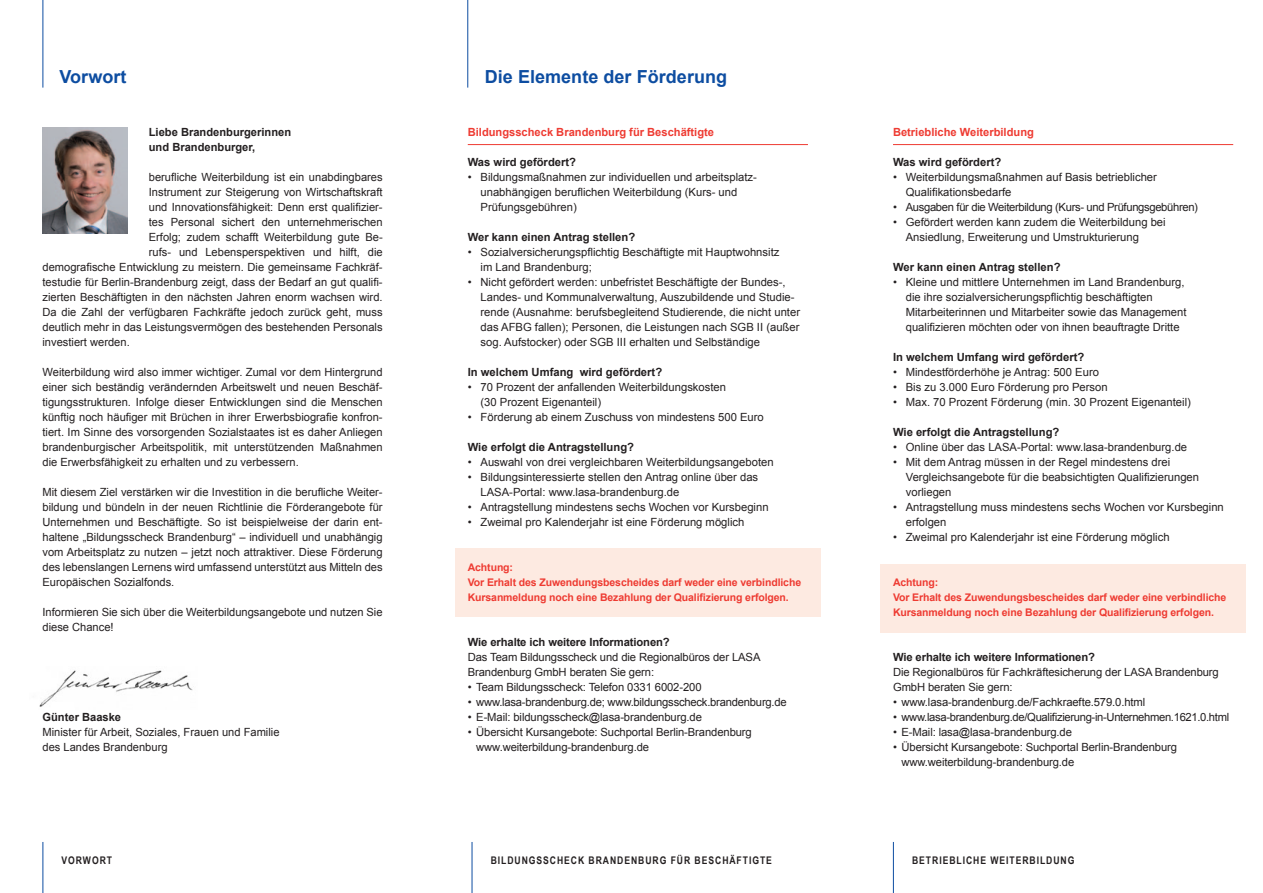
<style>
.page{position:relative;width:1263px;height:893px;background:#fff}
.page>*{position:absolute;margin:0;border:0;box-sizing:border-box;transform-origin:0 0}
.t1{font:700 18px "Arial";letter-spacing:.005em;color:#0d4da1}
.t2{font:11.25px/15px "Arial";color:#231f20}
.t3{font:700 11.25px/15px "Arial";color:#231f20}
.t4{font:11.25px "Arial";letter-spacing:-.03em;color:#231f20}
.t5{font:700 11.25px "Arial";color:#ee3b32}
.t6{font:11.25px "Arial";letter-spacing:-.02em;color:#231f20}
.t7{font:700 10.5px/15px "Arial";letter-spacing:-.01em;color:#ee3b32}
.t8{font:700 10.5px "Arial Narrow";letter-spacing:.09em;color:#231f20}
</style>
<div class="page">
<div style="left:880px;top:565px;width:366px;height:68px;background:#fdeae1"></div>
<div style="left:455px;top:549px;width:366px;height:68px;background:#fdeae1"></div>
<hr style="left:43px;top:0;width:1px;height:88px;background:#0d4da1">
<hr style="left:467px;top:0;width:1px;height:88px;background:#0d4da1">
<hr style="left:43px;top:842px;width:1px;height:51px;background:#0d4da1">
<hr style="left:472px;top:842px;width:1px;height:51px;background:#0d4da1">
<hr style="left:893px;top:842px;width:1px;height:51px;background:#0d4da1">
<img style="left:39px;top:670px;width:154px;height:37px">
<img style="left:43px;top:128px;width:85px;height:106px">
<hr style="left:468px;top:144px;width:340px;height:1px;background:#ee3b32">
<hr style="left:893px;top:144px;width:340px;height:1px;background:#ee3b32">
<h1 class="t1" style="left:60px;top:65px;width:68px">Vorwort</h1>
<h1 class="t1" style="left:485px;top:65px;width:244px">Die Elemente der Förderung</h1>
<p class="t3" style="left:149px;top:125px;width:144px">Liebe Brandenburgerinnen und Brandenburger,</p>
<p class="t2" style="left:149px;top:169px;width:235px">berufliche Weiterbildung ist ein unabdingbares</p>
<p class="t2" style="left:149px;top:184px;width:235px">Instrument zur Steigerung von Wirtschaftskraft</p>
<p class="t2" style="left:149px;top:199px;width:235px">und Innovationsfähigkeit: Denn erst qualifizier-</p>
<p class="t2" style="left:149px;top:214px;width:235px">tes Personal sichert den unternehmerischen</p>
<p class="t2" style="left:149px;top:229px;width:235px">Erfolg; zudem schafft Weiterbildung gute Be-</p>
<p class="t2" style="left:149px;top:244px;width:235px">rufs- und Lebensperspektiven und hilft, die</p>
<p class="t2" style="left:43px;top:259px;width:342px">demografische Entwicklung zu meistern. Die gemeinsame Fachkräf-</p>
<p class="t2" style="left:43px;top:274px;width:342px">testudie für Berlin-Brandenburg zeigt, dass der Bedarf an gut qualifi-</p>
<p class="t2" style="left:43px;top:289px;width:342px">zierten Beschäftigten in den nächsten Jahren enorm wachsen wird.</p>
<p class="t2" style="left:43px;top:304px;width:342px">Da die Zahl der verfügbaren Fachkräfte jedoch zurück geht, muss</p>
<p class="t2" style="left:43px;top:319px;width:342px">deutlich mehr in das Leistungsvermögen des bestehenden Personals</p>
<p class="t2" style="left:43px;top:334px;width:89px">investiert werden.</p>
<p class="t2" style="left:43px;top:364px;width:342px;text-align:justify">Weiterbildung wird also immer wichtiger. Zumal vor dem Hintergrund einer sich beständig verändernden Arbeitswelt und neuen Beschäf&shy;tigungsstrukturen. Infolge dieser Entwicklungen sind die Menschen künftig noch häufiger mit Brüchen in ihrer Erwerbsbiografie konfron&shy;tiert. Im Sinne des vorsorgenden Sozialstaates ist es daher Anliegen brandenburgischer Arbeitspolitik, mit unterstützenden Maßnahmen die Erwerbsfähigkeit zu erhalten und zu verbessern.</p>
<p class="t2" style="left:43px;top:484px;width:342px;text-align:justify">Mit diesem Ziel verstärken wir die Investition in die berufliche Weiter&shy;bildung und bündeln in der neuen Richtlinie die Förderangebote für Unternehmen und Beschäftigte. So ist beispielweise der darin ent&shy;haltene „Bildungsscheck Brandenburg“ – individuell und unabhängig vom Arbeitsplatz zu nutzen – jetzt noch attraktiver. Diese Förderung des lebenslangen Lernens wird umfassend unterstützt aus Mitteln des Europäischen Sozialfonds.</p>
<p class="t2" style="left:43px;top:604px;width:342px">Informieren Sie sich über die Weiterbildungsangebote und nutzen Sie diese Chance!</p>
<p class="t3" style="left:43px;top:710px;width:80px">Günter Baaske</p>
<p class="t2" style="left:43px;top:724px;width:239px">Minister für Arbeit, Soziales, Frauen und Familie des Landes Brandenburg</p>
<p class="t5" style="left:468px;top:124px;width:248px">Bildungsscheck Brandenburg für Beschäftigte</p>
<p class="t3" style="left:468px;top:155px;width:110px">Was wird gefördert?</p>
<p class="t2" style="left:480px;top:169px;width:278px;text-indent:-13px">• Bildungsmaßnahmen zur individuellen und arbeitsplatz&shy;unabhängigen beruflichen Weiterbildung (Kurs- und<br>Prüfungsgebühren)</p>
<p class="t3" style="left:468px;top:230px;width:169px">Wer kann einen Antrag stellen?</p>
<p class="t2" style="left:480px;top:244px;width:300px;text-indent:-13px">• Sozialversicherungspflichtig Beschäftigte mit Hauptwohnsitz im Land Brandenburg;</p>
<p class="t2" style="left:480px;top:274px;width:321px;text-indent:-13px">• Nicht gefördert werden: unbefristet Beschäftigte der Bundes-, Landes- und Kommunalverwaltung, Auszubildende und Studie&shy;rende (Ausnahme: berufsbegleitend Studierende, die nicht unter das AFBG fallen); Personen, die Leistungen nach SGB II (außer sog. Aufstocker) oder SGB III erhalten und Selbständige</p>
<p class="t3" style="left:468px;top:365px;width:196px">In welchem Umfang wird gefördert?</p>
<p class="t2" style="left:480px;top:379px;width:247px;text-indent:-13px">• 70 Prozent der anfallenden Weiterbildungskosten (30 Prozent Eigenanteil)</p>
<p class="t2" style="left:468px;top:409px;width:298px">• Förderung ab einem Zuschuss von mindestens 500 Euro</p>
<p class="t3" style="left:468px;top:440px;width:168px">Wie erfolgt die Antragstellung?</p>
<p class="t2" style="left:468px;top:454px;width:307px">• Auswahl von drei vergleichbaren Weiterbildungsangeboten</p>
<p class="t2" style="left:480px;top:469px;width:279px;text-indent:-13px">• Bildungsinteressierte stellen den Antrag online über das<br>LASA-Portal: www.lasa-brandenburg.de</p>
<p class="t2" style="left:468px;top:499px;width:302px">• Antragstellung mindestens sechs Wochen vor Kursbeginn</p>
<p class="t2" style="left:468px;top:514px;width:278px">• Zweimal pro Kalenderjahr ist eine Förderung möglich</p>
<p class="t7" style="left:468px;top:560px;width:335px">Achtung:<br>Vor Erhalt des Zuwendungsbescheides darf weder eine verbindliche<br>Kursanmeldung noch eine Bezahlung der Qualifizierung erfolgen.</p>
<p class="t3" style="left:468px;top:635px;width:204px">Wie erhalte ich weitere Informationen?</p>
<p class="t2" style="left:468px;top:649px;width:294px">Das Team Bildungsscheck und die Regionalbüros der LASA<br>Brandenburg GmbH beraten Sie gern:</p>
<p class="t2" style="left:468px;top:679px;width:235px">• Team Bildungsscheck: Telefon 0331 6002-200</p>
<p class="t6" style="left:468px;top:694px;width:320px">• www.lasa-brandenburg.de; www.bildungsscheck.brandenburg.de</p>
<p class="t2" style="left:468px;top:709px;width:236px">• E-Mail: bildungsscheck@lasa-brandenburg.de</p>
<p class="t2" style="left:476px;top:724px;width:277px;text-indent:-9px">• Übersicht Kursangebote: Suchportal Berlin-Brandenburg www.weiterbildung-brandenburg.de</p>
<p class="t8" style="left:62px;top:853px;width:52px">VORWORT</p>
<p class="t8" style="left:491px;top:853px;width:283px">BILDUNGSSCHECK BRANDENBURG FÜR BESCHÄFTIGTE</p>
<p class="t5" style="left:893px;top:124px;width:142px">Betriebliche Weiterbildung</p>
<p class="t3" style="left:893px;top:155px;width:110px">Was wird gefördert?</p>
<p class="t2" style="left:906px;top:169px;width:253px;text-indent:-13px">• Weiterbildungsmaßnahmen auf Basis betrieblicher<br>Qualifikationsbedarfe</p>
<p class="t4" style="left:893px;top:199px;width:306px">• Ausgaben für die Weiterbildung (Kurs- und Prüfungsgebühren)</p>
<p class="t2" style="left:906px;top:214px;width:261px;text-indent:-13px">• Gefördert werden kann zudem die Weiterbildung bei<br>Ansiedlung, Erweiterung und Umstrukturierung</p>
<p class="t3" style="left:893px;top:260px;width:169px">Wer kann einen Antrag stellen?</p>
<p class="t2" style="left:906px;top:274px;width:282px;text-indent:-13px">• Kleine und mittlere Unternehmen im Land Brandenburg, die ihre sozialversicherungspflichtig beschäftigten Mitarbeiterinnen und Mitarbeiter sowie das Management qualifizieren möchten oder von ihnen beauftragte Dritte</p>
<p class="t3" style="left:893px;top:350px;width:193px">In welchem Umfang wird gefördert?</p>
<p class="t2" style="left:893px;top:364px;width:207px">• Mindestförderhöhe je Antrag: 500 Euro</p>
<p class="t2" style="left:893px;top:379px;width:216px">• Bis zu 3.000 Euro Förderung pro Person</p>
<p class="t2" style="left:893px;top:394px;width:299px">• Max. 70 Prozent Förderung (min. 30 Prozent Eigenanteil)</p>
<p class="t3" style="left:893px;top:425px;width:168px">Wie erfolgt die Antragstellung?</p>
<p class="t2" style="left:893px;top:439px;width:296px">• Online über das LASA-Portal: www.lasa-brandenburg.de</p>
<p class="t2" style="left:906px;top:454px;width:295px;text-indent:-13px">• Mit dem Antrag müssen in der Regel mindestens drei<br>Vergleichsangebote für die beabsichtigten Qualifizierungen vorliegen</p>
<p class="t2" style="left:906px;top:499px;width:320px;text-indent:-13px">• Antragstellung muss mindestens sechs Wochen vor Kursbeginn erfolgen</p>
<p class="t2" style="left:893px;top:529px;width:278px">• Zweimal pro Kalenderjahr ist eine Förderung möglich</p>
<p class="t7" style="left:893px;top:575px;width:335px">Achtung:<br>Vor Erhalt des Zuwendungsbescheides darf weder eine verbindliche<br>Kursanmeldung noch eine Bezahlung der Qualifizierung erfolgen.</p>
<p class="t3" style="left:893px;top:650px;width:204px">Wie erhalte ich weitere Informationen?</p>
<p class="t2" style="left:893px;top:664px;width:327px">Die Regionalbüros für Fachkräftesicherung der LASA Brandenburg<br>GmbH beraten Sie gern:</p>
<p class="t2" style="left:893px;top:694px;width:254px">• www.lasa-brandenburg.de/Fachkraefte.579.0.html</p>
<p class="t4" style="left:893px;top:709px;width:338px">• www.lasa-brandenburg.de/Qualifizierung-in-Unternehmen.1621.0.html</p>
<p class="t2" style="left:893px;top:724px;width:180px">• E-Mail: lasa@lasa-brandenburg.de</p>
<p class="t2" style="left:901px;top:739px;width:277px;text-indent:-9px">• Übersicht Kursangebote: Suchportal Berlin-Brandenburg www.weiterbildung-brandenburg.de</p>
<p class="t8" style="left:912px;top:853px;width:164px">BETRIEBLICHE WEITERBILDUNG</p>
</div>
